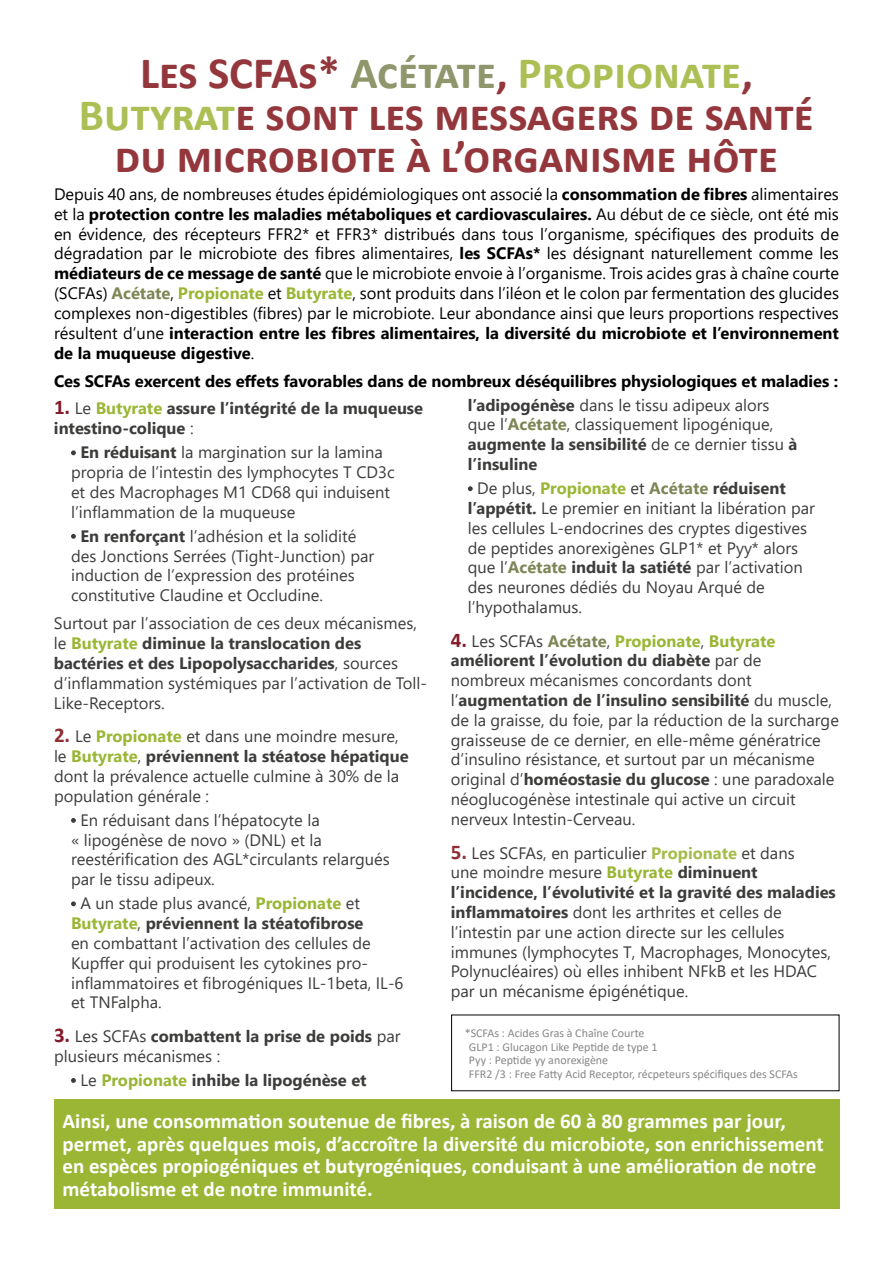
<style>
.page{position:relative;width:893px;height:1263px;background:#fff}
.page>*{position:absolute;margin:0;border:0;box-sizing:border-box;transform-origin:0 0}
.t1{font:700 45px/42px "Calibri";color:#94373c;text-align:center}
.t2{font:700 21px/22.5px "Calibri";color:#fff}
.t3{font:16.5px/19.8px "Segoe UI";color:#3c3c3b}
.t4{font:16.5px/19.8px "Segoe UI";color:#000;text-align:justify}
.t5{font:700 16.5px/19.8px "Segoe UI";color:#3c3c3b}
.t6{font:700 16.5px "Segoe UI";letter-spacing:-.005em;color:#000}
.t7{font:12px/13.5px "Calibri";color:#878787}
.s1{color:#8f966c}
.s2{color:#acbf54}
.s3{font-weight:700}
.s4{font-weight:700;color:#7d8656}
.s5{font-weight:700;color:#9bb635}
.s6{font-family:"Calibri";font-size:21px;color:#841a29}
.s7{font-weight:400}
.s8{color:#9bb635}
.s9{font-family:"Calibri";font-weight:700;font-size:21px;color:#8f2e35}
.s10{font-family:"Calibri";font-weight:700;font-size:21px;color:#841a29}
.s11{font-weight:700;color:#a6bc4a}
</style>
<div class="page">
<svg style="left:71px;top:450px;width:5px;height:5px"></svg>
<svg style="left:71px;top:534px;width:5px;height:5px"></svg>
<svg style="left:71px;top:818px;width:5px;height:5px"></svg>
<svg style="left:71px;top:901px;width:5px;height:5px"></svg>
<svg style="left:71px;top:1078px;width:5px;height:5px"></svg>
<div style="left:54px;top:1099px;width:786px;height:110px;background:#9bb635"></div>
<svg style="left:468px;top:486px;width:5px;height:5px"></svg>
<h1 class="t1" style="left:79px;top:51px;width:736px">Les SCFAs* <span class="s1">Acétate</span>, <span class="s2">Propionate</span>,<br><span class="s2">Butyrat</span>e sont les messagers de santé du microbiote à l’organisme hôte</h1>
<p class="t4" style="left:54px;top:183px;width:786px">Depuis 40 ans, de nombreuses études épidémiologiques ont associé la <span class="s3">consommation de fibres</span> alimentaires et la <span class="s3">protection contre les maladies métaboliques et cardiovasculaires.</span> Au début de ce siècle, ont été mis en évidence, des récepteurs FFR2* et FFR3* distribués dans tous l’organisme, spécifiques des produits de dégradation par le microbiote des fibres alimentaires, <span class="s3">les SCFAs*</span> les désignant naturellement comme les <span class="s3">médiateurs de ce message de santé</span> que le microbiote envoie à l’organisme. Trois acides gras à chaîne courte (SCFAs) <span class="s4">Acétate</span>, <span class="s5">Propionate</span> et <span class="s5">Butyrate</span>, sont produits dans l’iléon et le colon par fermentation des glucides complexes non-digestibles (fibres) par le microbiote. Leur abondance ainsi que leurs proportions respectives résultent d’une <span class="s3">interaction entre les fibres alimentaires, la diversité du microbiote et l’environnement de la muqueuse digestive</span>.</p>
<p class="t6" style="left:54px;top:365px;width:786px">Ces SCFAs exercent des effets favorables dans de nombreux déséquilibres physiologiques et maladies :</p>
<p class="t5" style="left:54px;top:397px;width:371px"><span class="s6">1.</span> <span class="s7">Le</span> <span class="s8">Butyrate</span> assure l’intégrité de la muqueuse intestino-colique <span class="s7">:</span></p>
<p class="t3" style="left:71px;top:441px;width:325px;text-indent:9px"><span class="s3">En réduisant</span> la margination sur la lamina propria de l’intestin des lymphocytes T CD3c et des Macrophages M1 CD68 qui induisent l’inflammation de la muqueuse</p>
<p class="t3" style="left:71px;top:524px;width:305px;text-indent:9px"><span class="s3">En renforçant</span> l’adhésion et la solidité des Jonctions Serrées (Tight-Junction) par induction de l’expression des protéines constitutive Claudine et Occludine.</p>
<p class="t3" style="left:54px;top:612px;width:375px">Surtout par l’association de ces deux mécanismes, le <span class="s5">Butyrate</span> <span class="s3">diminue la translocation des bactéries et des Lipopolysaccharides</span>, sources d’inflammation systémiques par l’activation de Toll-Like-Receptors.</p>
<p class="t3" style="left:54px;top:725px;width:356px"><span class="s9">2.</span> Le <span class="s5">Propionate</span> et dans une moindre mesure, le <span class="s5">Butyrate</span>, <span class="s3">préviennent la stéatose hépatique </span>dont la prévalence actuelle culmine à 30% de la population générale :</p>
<p class="t3" style="left:71px;top:809px;width:320px;text-indent:9px">En réduisant dans l’hépatocyte la<br>« lipogénèse de novo » (DNL) et la reestérification des AGL*circulants relargués par le tissu adipeux.</p>
<p class="t3" style="left:71px;top:892px;width:334px;text-indent:9px">A un stade plus avancé, <span class="s5">Propionate</span> et <span class="s5">Butyrate</span>, <span class="s3">préviennent la stéatofibrose<br></span>en combattant l’activation des cellules de Kupffer qui produisent les cytokines pro&shy;inflammatoires et fibrogéniques IL-1beta, IL-6 et TNFalpha.</p>
<p class="t3" style="left:54px;top:1025px;width:348px"><span class="s10">3.</span> Les SCFAs <span class="s3">combattent la prise de poids</span> par plusieurs mécanismes :</p>
<p class="t5" style="left:80px;top:1069px;width:288px"><span class="s7">Le</span> <span class="s8">Propionate</span> inhibe la lipogénèse et</p>
<p class="t2" style="left:63px;top:1110px;width:763px">Ainsi, une consommation soutenue de fibres, à raison de 60 à 80 grammes par jour, permet, après quelques mois, d’accroître la diversité du microbiote, son enrichissement en espèces propiogéniques et butyrogéniques, conduisant à une amélioration de notre métabolisme et de notre immunité.</p>
<p class="t3" style="left:468px;top:393px;width:331px"><span class="s3">l’adipogénèse</span> dans le tissu adipeux alors que l’<span class="s4">Acétate</span>, classiquement lipogénique, <span class="s3">augmente la sensibilité</span> de ce dernier tissu <span class="s3">à l’insuline</span></p>
<p class="t3" style="left:468px;top:477px;width:349px;text-indent:9px">De plus, <span class="s5">Propionate</span> et <span class="s4">Acétate</span> <span class="s3">réduisent l’appétit.</span> Le premier en initiant la libération par les cellules L-endocrines des cryptes digestives de peptides anorexigènes GLP1* et Pyy* alors que l’<span class="s4">Acétate</span> <span class="s3">induit la satiété</span> par l’activation des neurones dédiés du Noyau Arqué de l’hypothalamus.</p>
<p class="t3" style="left:451px;top:629px;width:390px"><span class="s10">4.</span> Les SCFAs <span class="s4">Acétate</span>, <span class="s5">Propionate</span>, <span class="s5">Butyrate </span><span class="s3">améliorent l’évolution du diabète</span> par de nombreux mécanismes concordants dont l’<span class="s3">augmentation de l’insulino sensibilité</span> du muscle, de la graisse, du foie, par la réduction de la surcharge graisseuse de ce dernier, en elle-même génératrice d’insulino résistance, et surtout par un mécanisme original d’<span class="s3">homéostasie du glucose</span> : une paradoxale néoglucogénèse intestinale qui active un circuit nerveux Intestin-Cerveau.</p>
<p class="t3" style="left:451px;top:841px;width:387px"><span class="s9">5.</span> Les SCFAs, en particulier <span class="s11">Propionate</span> et dans<br>une moindre mesure <span class="s5">Butyrate</span> <span class="s3">diminuent l’incidence, l’évolutivité et la gravité des maladies inflammatoires</span> dont les arthrites et celles de l’intestin par une action directe sur les cellules immunes (lymphocytes T, Macrophages, Monocytes, Polynucléaires) où elles inhibent NFkB et les HDAC par un mécanisme épigénétique.</p>
<p class="t7" style="left:469px;top:1026px;width:330px;text-indent:-4px">*SCFAs : Acides Gras à Chaîne Courte<br>GLP1 : Glucagon Like Peptide de type 1<br>Pyy : Peptide yy anorexigène<br>FFR2 /3 : Free Fatty Acid Receptor, récpeteurs spécifiques des SCFAs</p>
</div>
